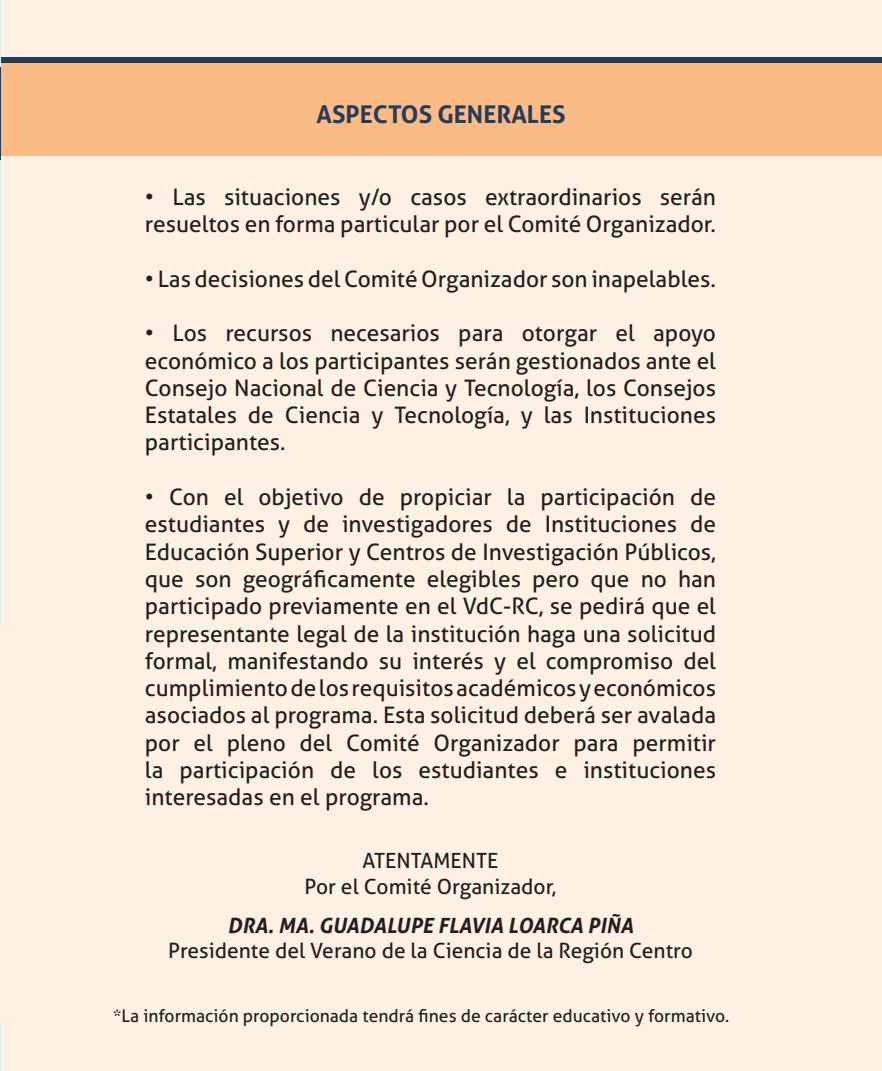
<style>
.page{position:relative;width:882px;height:1071px;background:#fef0e2}
.page>*{position:absolute;margin:0;border:0;box-sizing:border-box;transform-origin:0 0}
.t1{font:700 24.5px "Aller";color:#273b5c}
.t2{font:22.75px/27.3px "Aller";color:#231f20;text-align:justify}
.t3{font:21px/25.2px "Aller";color:#231f20;text-align:center}
.t4{font:italic 700 21px "Aller";color:#231f20}
.t5{font:17.5px "Aller";color:#231f20}
</style>
<div class="page">
<div style="left:0;top:58px;width:882px;height:5px;background:#273b5c"></div>
<div style="left:0;top:63px;width:882px;height:93px;background:#fbbb85"></div>
<hr style="left:0;top:1px;width:1px;height:1070px;background:#dcede7">
<hr style="left:0;top:67px;width:1px;height:93px;background:#273b5c">
<div style="left:0;top:626px;width:118px;height:395px;background:#fef0e2"></div>
<p class="t1" style="left:317px;top:99px;width:250px">ASPECTOS GENERALES</p>
<p class="t2" style="left:145px;top:183px;width:573px">• Las situaciones y/o casos extraordinarios serán resueltos en forma particular por el Comité Organizador.</p>
<p class="t2" style="left:145px;top:265px;width:573px">• Las decisiones del Comité Organizador son inapelables.</p>
<p class="t2" style="left:145px;top:319px;width:573px">• Los recursos necesarios para otorgar el apoyo económico a los participantes serán gestionados ante el Consejo Nacional de Ciencia y Tecnología, los Consejos Estatales de Ciencia y Tecnología, y las Instituciones participantes.</p>
<p class="t2" style="left:145px;top:483px;width:573px">• Con el objetivo de propiciar la participación de estudiantes y de investigadores de Instituciones de Educación Superior y Centros de Investigación Públicos, que son geográficamente elegibles pero que no han participado previamente en el VdC-RC, se pedirá que el representante legal de la institución haga una solicitud formal, manifestando su interés y el compromiso del cumplimiento de los requisitos académicos y económicos asociados al programa. Esta solicitud deberá ser avalada por el pleno del Comité Organizador para permitir la participación de los estudiantes e instituciones interesadas en el programa.</p>
<p class="t3" style="left:305px;top:848px;width:253px">ATENTAMENTE<br>Por el Comité Organizador,</p>
<p class="t4" style="left:228px;top:912px;width:407px">DRA. MA. GUADALUPE FLAVIA LOARCA PIÑA</p>
<p class="t3" style="left:168px;top:938px;width:526px">Presidente del Verano de la Ciencia de la Región Centro</p>
<p class="t5" style="left:113px;top:1005px;width:618px">*La información proporcionada tendrá fines de carácter educativo y formativo.</p>
</div>
